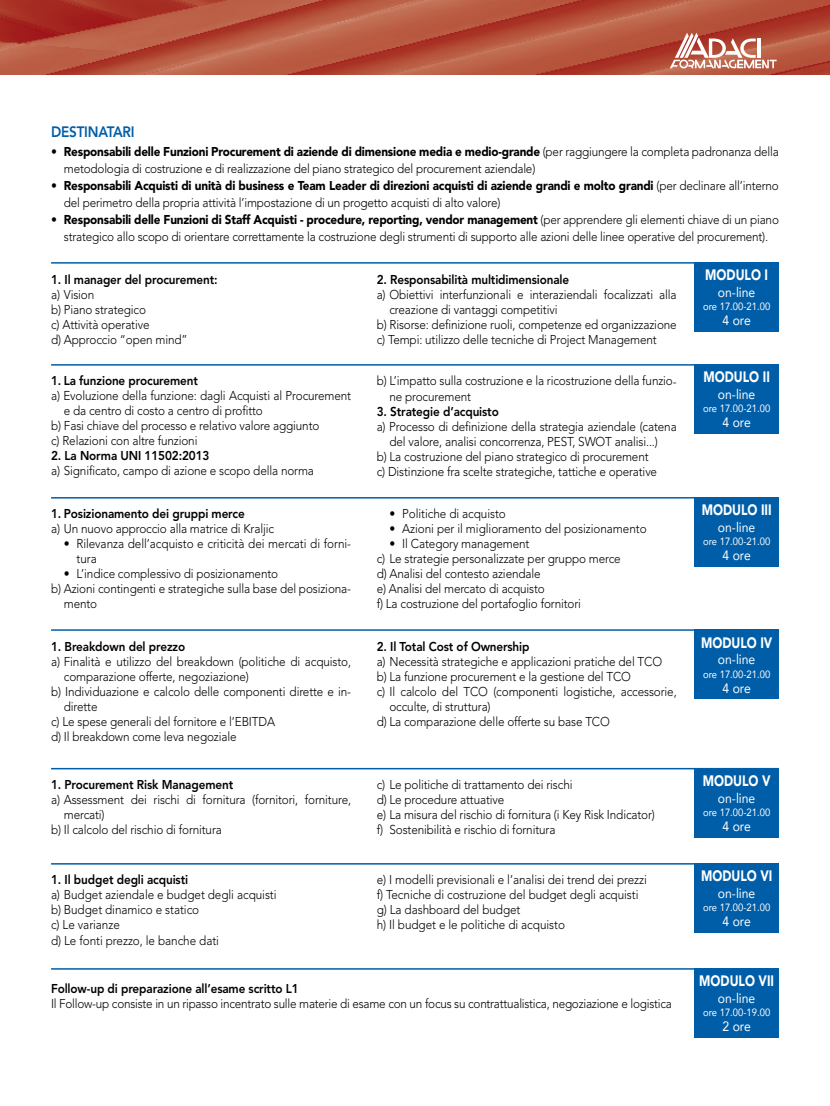
<style>
.page{position:relative;width:830px;height:1106px;background:#fff}
.page>*{position:absolute;margin:0;border:0;box-sizing:border-box;transform-origin:0 0}
.t1{font:900 15px "Avenir";color:#fff;scale:.8 1}
.t2{font:800 15px "Avenir";letter-spacing:-.015em;color:#005ea8;scale:.9 1}
.t3{font:13.5px "Avenir";color:#fff;scale:.9 1}
.t4{font:300 12.75px/15px "Avenir";letter-spacing:-.01em;color:#000;scale:.92 1}
.t5{font:800 12.75px "Avenir";letter-spacing:-.01em;color:#000;scale:.92 1}
.t6{font:10.5px "Avenir";color:#fff;scale:.9 1}
.s1{font-weight:900}
</style>
<div class="page">
<img style="left:0;top:0;width:829px;height:74px">
<svg style="left:669px;top:33px;width:107px;height:35px"></svg>
<div style="left:694px;top:262px;width:84px;height:70px;background:#005ea8"></div>
<div style="left:694px;top:364px;width:84px;height:70px;background:#005ea8"></div>
<div style="left:694px;top:497px;width:84px;height:70px;background:#005ea8"></div>
<div style="left:694px;top:629px;width:84px;height:70px;background:#005ea8"></div>
<div style="left:694px;top:768px;width:84px;height:69px;background:#005ea8"></div>
<div style="left:694px;top:863px;width:84px;height:69px;background:#005ea8"></div>
<hr style="left:51px;top:262px;width:727px;height:2px;background:#005ea8">
<hr style="left:51px;top:364px;width:727px;height:1px;background:#005ea8">
<hr style="left:51px;top:497px;width:727px;height:1px;background:#005ea8">
<hr style="left:51px;top:629px;width:727px;height:2px;background:#005ea8">
<hr style="left:51px;top:768px;width:727px;height:1px;background:#005ea8">
<hr style="left:51px;top:863px;width:727px;height:1px;background:#005ea8">
<div style="left:694px;top:968px;width:84px;height:69px;background:#005ea8"></div>
<hr style="left:51px;top:968px;width:727px;height:1px;background:#005ea8">
<p class="t2" style="left:51px;top:123px;width:94px">DESTINATARI</p>
<p class="t4" style="left:64px;top:143px;width:778px;line-height:17px;text-indent:-13px">• <span class="s1">Responsabili delle Funzioni Procurement di aziende di dimensione media e medio-grande</span> (per raggiungere la completa padronanza della metodologia di costruzione e di realizzazione del piano strategico del procurement aziendale)</p>
<p class="t4" style="left:64px;top:177px;width:778px;line-height:17px;text-indent:-13px">• <span class="s1">Responsabili Acquisti di unità di business e Team Leader di direzioni acquisti di aziende grandi e molto grandi</span> (per declinare all’interno del perimetro della propria attività l’impostazione di un progetto acquisti di alto valore)</p>
<p class="t4" style="left:51px;top:211px;width:792px;line-height:17px;text-align:center">• <span class="s1">Responsabili delle Funzioni di Staff Acquisti - procedure, reporting, vendor management</span> (per apprendere gli elementi chiave di un piano strategico allo scopo di orientare correttamente la costruzione degli strumenti di supporto alle azioni delle linee operative del procurement).</p>
<p class="t5" style="left:51px;top:271px;width:182px">1. Il manager del procurement:</p>
<p class="t4" style="left:51px;top:286px;width:150px">a) Vision<br>b) Piano strategico<br>c) Attività operative<br>d) Approccio “open mind”</p>
<p class="t5" style="left:51px;top:373px;width:161px">1. La funzione procurement</p>
<p class="t4" style="left:51px;top:388px;width:327px">a) Evoluzione della funzione: dagli Acquisti al Procurement</p>
<p class="t4" style="left:64px;top:403px;width:218px">e da centro di costo a centro di profitto</p>
<p class="t4" style="left:51px;top:418px;width:293px">b) Fasi chiave del processo e relativo valore aggiunto</p>
<p class="t4" style="left:51px;top:433px;width:161px">c) Relazioni con altre funzioni</p>
<p class="t5" style="left:51px;top:448px;width:174px">2. La Norma UNI 11502:2013</p>
<p class="t4" style="left:51px;top:463px;width:287px">a) Significato, campo di azione e scopo della norma</p>
<p class="t5" style="left:51px;top:506px;width:212px">1. Posizionamento dei gruppi merce</p>
<p class="t4" style="left:51px;top:521px;width:244px">a) Un nuovo approccio alla matrice di Kraljic</p>
<p class="t4" style="left:77px;top:536px;width:300px;text-indent:-13px">• Rilevanza dell’acquisto e criticità dei mercati di forni&shy;tura</p>
<p class="t4" style="left:64px;top:566px;width:234px">• L’indice complessivo di posizionamento</p>
<p class="t4" style="left:51px;top:581px;width:327px">b) Azioni contingenti e strategiche sulla base del posiziona-</p>
<p class="t4" style="left:64px;top:596px;width:38px">mento</p>
<p class="t5" style="left:51px;top:638px;width:147px">1. Breakdown del prezzo</p>
<p class="t4" style="left:51px;top:653px;width:327px">a) Finalità e utilizzo del breakdown (politiche di acquisto,</p>
<p class="t4" style="left:64px;top:668px;width:203px">comparazione offerte, negoziazione)</p>
<p class="t4" style="left:51px;top:683px;width:327px">b) Individuazione e calcolo delle componenti dirette e in-</p>
<p class="t4" style="left:64px;top:698px;width:38px">dirette</p>
<p class="t4" style="left:51px;top:713px;width:245px">c) Le spese generali del fornitore e l’EBITDA</p>
<p class="t4" style="left:51px;top:728px;width:203px">d) Il breakdown come leva negoziale</p>
<p class="t5" style="left:51px;top:777px;width:199px">1. Procurement Risk Management</p>
<p class="t4" style="left:51px;top:792px;width:327px">a) Assessment dei rischi di fornitura (fornitori, forniture,</p>
<p class="t4" style="left:64px;top:807px;width:46px">mercati)</p>
<p class="t4" style="left:51px;top:822px;width:187px">b) Il calcolo del rischio di fornitura</p>
<p class="t1" style="left:704px;top:266px;width:80px">MODULO I</p>
<p class="t3" style="left:717px;top:281px;width:43px">on-line</p>
<p class="t6" style="left:702px;top:298px;width:76px">ore 17.00-21.00</p>
<p class="t3" style="left:722px;top:310px;width:33px">4 ore</p>
<p class="t5" style="left:376px;top:271px;width:211px">2. Responsabilità multidimensionale</p>
<p class="t4" style="left:376px;top:286px;width:327px">a) Obiettivi interfunzionali e interaziendali focalizzati alla</p>
<p class="t4" style="left:389px;top:301px;width:184px">creazione di vantaggi competitivi</p>
<p class="t4" style="left:376px;top:316px;width:327px">b) Risorse: definizione ruoli, competenze ed organizzazione</p>
<p class="t4" style="left:376px;top:331px;width:306px">c) Tempi: utilizzo delle tecniche di Project Management</p>
<p class="t4" style="left:389px;top:373px;width:313px;text-indent:-13px">b) L’impatto sulla costruzione e la ricostruzione della funzio&shy;ne procurement</p>
<p class="t5" style="left:376px;top:403px;width:134px">3. Strategie d’acquisto</p>
<p class="t4" style="left:376px;top:418px;width:327px">a) Processo di definizione della strategia aziendale (catena</p>
<p class="t4" style="left:389px;top:433px;width:293px">del valore, analisi concorrenza, PEST, SWOT analisi...)</p>
<p class="t4" style="left:376px;top:448px;width:297px">b) La costruzione del piano strategico di procurement</p>
<p class="t4" style="left:376px;top:463px;width:306px">c) Distinzione fra scelte strategiche, tattiche e operative</p>
<p class="t4" style="left:389px;top:506px;width:128px">• Politiche di acquisto</p>
<p class="t4" style="left:389px;top:521px;width:281px">• Azioni per il miglioramento del posizionamento</p>
<p class="t4" style="left:376px;top:536px;width:267px;text-indent:13px">• Il Category management<br>c) Le strategie personalizzate per gruppo merce d) Analisi del contesto aziendale<br>e) Analisi del mercato di acquisto<br>f) La costruzione del portafoglio fornitori</p>
<p class="t5" style="left:376px;top:638px;width:168px">2. Il Total Cost of Ownership</p>
<p class="t4" style="left:376px;top:653px;width:312px">a) Necessità strategiche e applicazioni pratiche del TCO</p>
<p class="t4" style="left:376px;top:668px;width:278px">b) La funzione procurement e la gestione del TCO</p>
<p class="t4" style="left:376px;top:683px;width:327px">c) Il calcolo del TCO (componenti logistiche, accessorie,</p>
<p class="t4" style="left:389px;top:698px;width:111px">occulte, di struttura)</p>
<p class="t4" style="left:376px;top:713px;width:255px">d) La comparazione delle offerte su base TCO</p>
<p class="t1" style="left:703px;top:368px;width:84px">MODULO II</p>
<p class="t3" style="left:717px;top:383px;width:43px">on-line</p>
<p class="t6" style="left:702px;top:400px;width:76px">ore 17.00-21.00</p>
<p class="t3" style="left:722px;top:412px;width:33px">4 ore</p>
<p class="t1" style="left:701px;top:501px;width:89px">MODULO III</p>
<p class="t3" style="left:717px;top:516px;width:43px">on-line</p>
<p class="t6" style="left:702px;top:533px;width:76px">ore 17.00-21.00</p>
<p class="t3" style="left:722px;top:545px;width:33px">4 ore</p>
<p class="t1" style="left:700px;top:633px;width:91px">MODULO IV</p>
<p class="t3" style="left:717px;top:648px;width:43px">on-line</p>
<p class="t6" style="left:702px;top:665px;width:76px">ore 17.00-21.00</p>
<p class="t3" style="left:722px;top:677px;width:33px">4 ore</p>
<p class="t1" style="left:702px;top:772px;width:86px">MODULO V</p>
<p class="t3" style="left:717px;top:787px;width:43px">on-line</p>
<p class="t6" style="left:702px;top:804px;width:76px">ore 17.00-21.00</p>
<p class="t3" style="left:722px;top:815px;width:33px">4 ore</p>
<p class="t1" style="left:700px;top:867px;width:91px">MODULO VI</p>
<p class="t3" style="left:717px;top:882px;width:43px">on-line</p>
<p class="t6" style="left:702px;top:899px;width:76px">ore 17.00-21.00</p>
<p class="t3" style="left:722px;top:910px;width:33px">4 ore</p>
<p class="t4" style="left:376px;top:777px;width:304px">c) Le politiche di trattamento dei rischi<br>d) Le procedure attuative<br>e) La misura del rischio di fornitura (i Key Risk Indicator) f) Sostenibilità e rischio di fornitura</p>
<p class="t4" style="left:376px;top:872px;width:295px">e) I modelli previsionali e l’analisi dei trend dei prezzi f) Tecniche di costruzione del budget degli acquisti g) La dashboard del budget<br>h) Il budget e le politiche di acquisto</p>
<p class="t5" style="left:51px;top:872px;width:150px">1. Il budget degli acquisti</p>
<p class="t4" style="left:51px;top:887px;width:246px">a) Budget aziendale e budget degli acquisti b) Budget dinamico e statico<br>c) Le varianze<br>d) Le fonti prezzo, le banche dati</p>
<p class="t5" style="left:51px;top:980px;width:271px">Follow-up di preparazione all’esame scritto L1</p>
<p class="t4" style="left:51px;top:995px;width:676px">Il Follow-up consiste in un ripasso incentrato sulle materie di esame con un focus su contrattualistica, negoziazione e logistica</p>
<p class="t1" style="left:698px;top:971px;width:95px">MODULO VII</p>
<p class="t3" style="left:717px;top:987px;width:43px">on-line</p>
<p class="t6" style="left:702px;top:1004px;width:76px">ore 17.00-19.00</p>
<p class="t3" style="left:722px;top:1015px;width:33px">2 ore</p>
</div>
